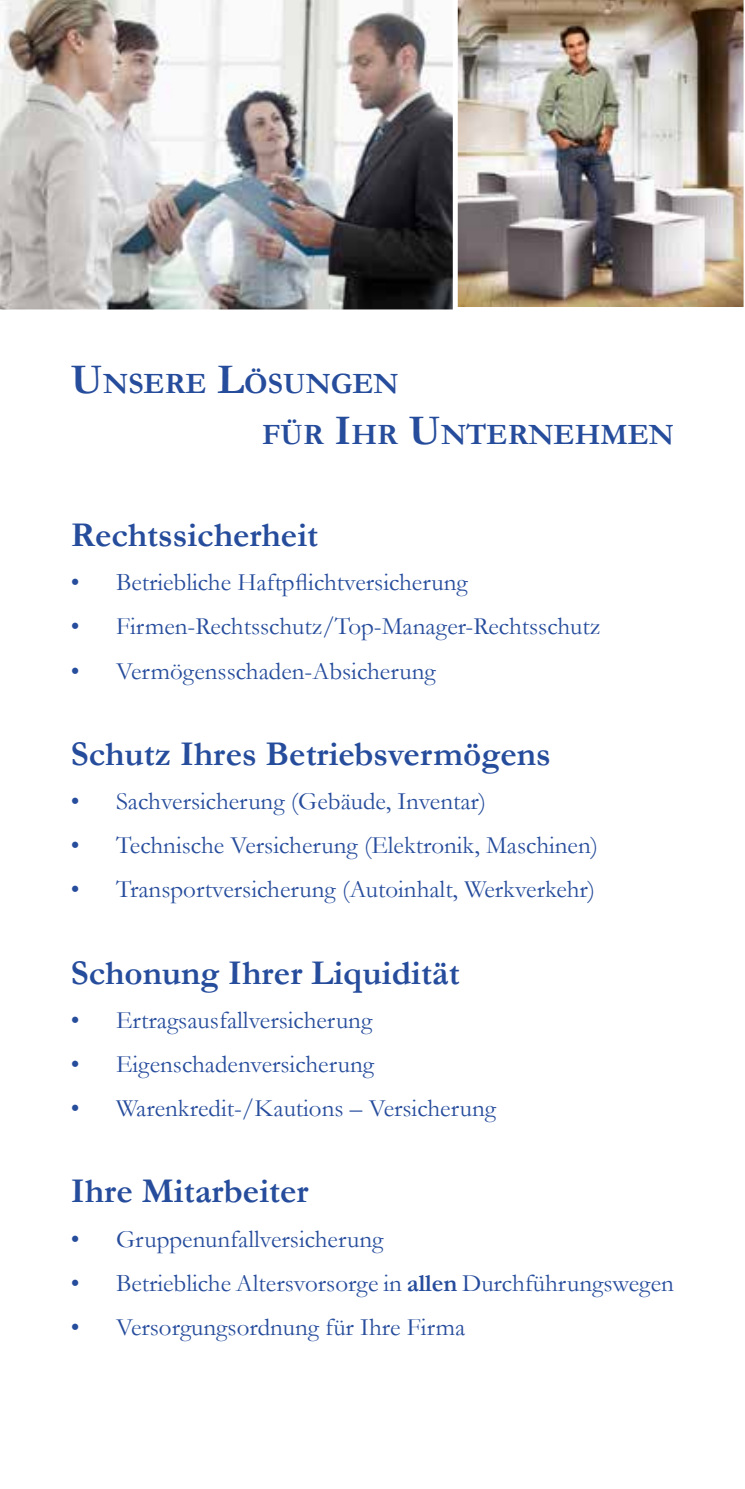
<style>
.page{position:relative;width:745px;height:1489px;background:#fff}
.page>*{position:absolute;margin:0;border:0;box-sizing:border-box;transform-origin:0 0}
.t1{font:700 35px "Garamond";color:#264c9c}
.t2{font:700 29.75px/51px "Garamond";color:#264c9c}
.t3{font:25px "Garamond";color:#264c9c}
.s1{font-size:42.5px}
.s2{font-weight:700}
</style>
<div class="page">
<img style="left:0;top:0;width:452px;height:310px">
<img style="left:452px;top:0;width:292px;height:310px">
<p class="t2" style="left:262px;top:358px;width:413px;text-indent:-191px"><span class="s1">U</span>NSERE <span class="s1">L</span>ÖSUNGEN<br>FÜR <span class="s1">I</span>HR <span class="s1">U</span>NTERNEHMEN</p>
<h1 class="t1" style="left:71px;top:511px;width:248px">Rechtssicherheit</h1>
<p class="t3" style="left:71px;top:565px;width:398px">• Betriebliche Haftpflichtversicherung</p>
<p class="t3" style="left:71px;top:609px;width:530px">• Firmen-Rechtsschutz/Top-Manager-Rechtsschutz</p>
<p class="t3" style="left:71px;top:654px;width:366px">• Vermögensschaden-Absicherung</p>
<h1 class="t1" style="left:71px;top:730px;width:481px">Schutz Ihres Betriebsvermögens</h1>
<p class="t3" style="left:71px;top:784px;width:416px">• Sachversicherung (Gebäude, Inventar)</p>
<p class="t3" style="left:71px;top:828px;width:528px">• Technische Versicherung (Elektronik, Maschinen)</p>
<p class="t3" style="left:71px;top:872px;width:525px">• Transportversicherung (Autoinhalt, Werkverkehr)</p>
<h1 class="t1" style="left:71px;top:948px;width:390px">Schonung Ihrer Liquidität</h1>
<p class="t3" style="left:71px;top:1003px;width:302px">• Ertragsausfallversicherung</p>
<p class="t3" style="left:71px;top:1047px;width:304px">• Eigenschadenversicherung</p>
<p class="t3" style="left:71px;top:1091px;width:426px">• Warenkredit-/Kautions – Versicherung</p>
<h1 class="t1" style="left:71px;top:1167px;width:239px">Ihre Mitarbeiter</h1>
<p class="t3" style="left:71px;top:1221px;width:314px">• Gruppenunfallversicherung</p>
<p class="t3" style="left:71px;top:1266px;width:604px">• Betriebliche Altersvorsorge in <span class="s2">allen</span> Durchführungswegen</p>
<p class="t3" style="left:71px;top:1310px;width:395px">• Versorgungsordnung für Ihre Firma</p>
</div>
